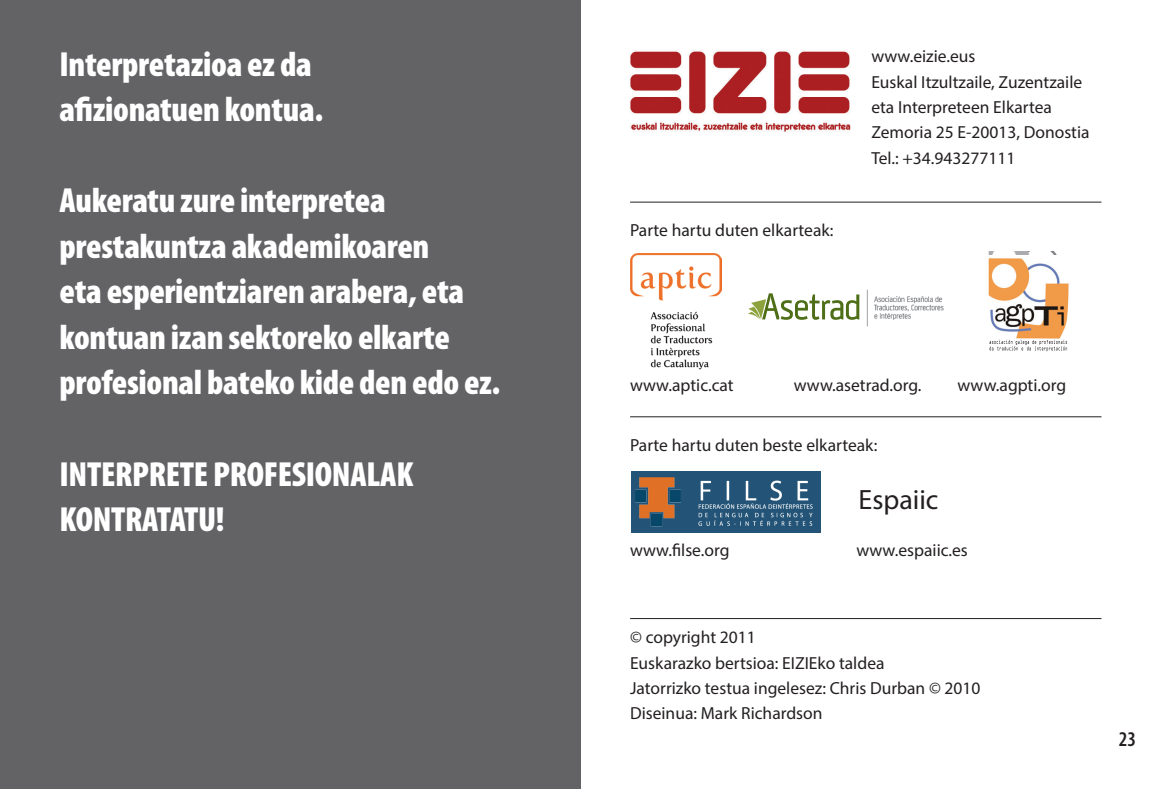
<style>
.page{position:relative;width:1161px;height:789px;background:#fff}
.page>*{position:absolute;margin:0;border:0;box-sizing:border-box;transform-origin:0 0}
.t1{font:900 condensed 35px/45.5px "Myriad Pro";letter-spacing:-.01em;color:#fff}
.t2{font:28px "Myriad Pro";color:#231f20}
.t3{font:600 condensed 21px "Myriad Pro";color:#231f20}
.t4{font:17.5px/25.4px "Myriad Pro";color:#231f20}
</style>
<div class="page">
<div style="left:631px;top:471px;width:189px;height:62px;background:#235376"></div>
<img style="left:636px;top:478px;width:176px;height:48px">
<hr style="left:630px;top:618px;width:471px;height:1px;background:#231f20">
<hr style="left:630px;top:416px;width:471px;height:1px;background:#231f20">
<hr style="left:630px;top:202px;width:471px;height:1px;background:#231f20">
<img style="left:988px;top:252px;width:69px;height:3px">
<div style="left:0;top:0;width:580px;height:789px;background:#636366"></div>
<img style="left:629px;top:50px;width:222px;height:82px">
<img style="left:631px;top:253px;width:90px;height:116px">
<img style="left:988px;top:258px;width:81px;height:80px">
<svg style="left:989px;top:340px;width:78px;height:11px"></svg>
<img style="left:866px;top:289px;width:78px;height:38px">
<svg style="left:748px;top:293px;width:111px;height:27px"></svg>
<h1 class="t1" style="left:60px;top:40px;width:265px">Interpretazioa ez da afizionatuen kontua.</h1>
<h1 class="t1" style="left:60px;top:177px;width:442px">Aukeratu zure interpretea prestakuntza akademikoaren<br>eta esperientziaren arabera, eta kontuan izan sektoreko elkarte profesional bateko kide den edo ez.</h1>
<h1 class="t1" style="left:60px;top:450px;width:355px">INTERPRETE PROFESIONALAK<br>KONTRATATU!</h1>
<p class="t4" style="left:630px;top:217px;width:205px">Parte hartu duten elkarteak:</p>
<p class="t4" style="left:871px;top:43px;width:220px">www.eizie.eus<br>Euskal Itzultzaile, Zuzentzaile eta Interpreteen Elkartea<br>Zemoria 25 E-20013, Donostia<br>Tel.: +34.943277111</p>
<p class="t4" style="left:630px;top:372px;width:105px">www.aptic.cat</p>
<p class="t4" style="left:794px;top:372px;width:129px">www.asetrad.org.</p>
<p class="t4" style="left:957px;top:372px;width:110px">www.agpti.org</p>
<p class="t4" style="left:630px;top:432px;width:249px">Parte hartu duten beste elkarteak:</p>
<h2 class="t2" style="left:858px;top:482px;width:81px">Espaiic</h2>
<p class="t4" style="left:630px;top:537px;width:101px">www.filse.org</p>
<p class="t4" style="left:856px;top:537px;width:113px">www.espaiic.es</p>
<p class="t4" style="left:630px;top:624px;width:352px">© copyright 2011<br>Euskarazko bertsioa: EIZIEko taldea<br>Jatorrizko testua ingelesez: Chris Durban © 2010<br>Diseinua: Mark Richardson</p>
<p class="t3" style="left:1119px;top:726px;width:19px">23</p>
</div>
